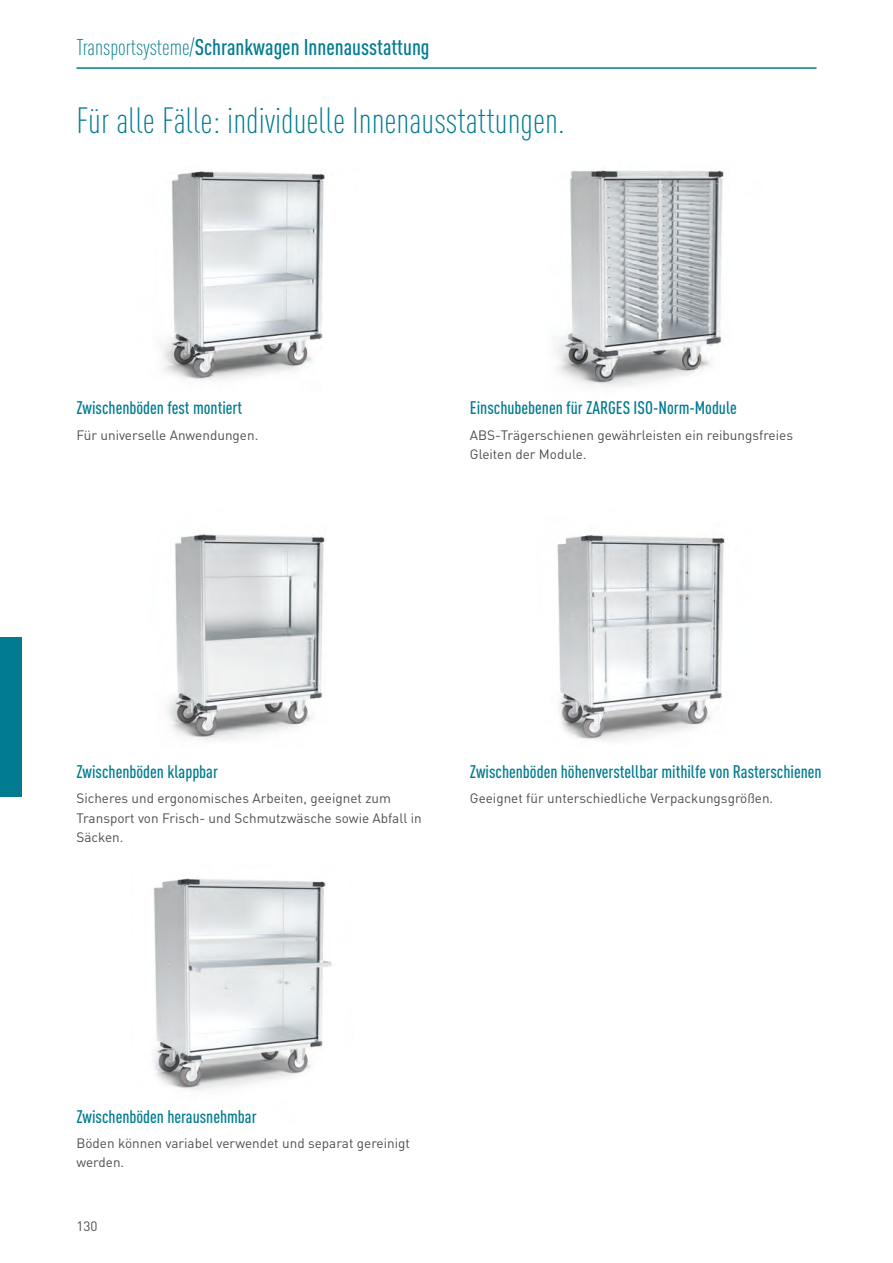
<style>
.page{position:relative;width:893px;height:1263px;background:#fff}
.page>*{position:absolute;margin:0;border:0;box-sizing:border-box;transform-origin:0 0}
.t1{font:300 condensed 36px "DIN Pro";color:#007b90}
.t2{font:500 condensed 22.5px "DIN Pro";color:#007b90}
.t3{font:500 condensed 18px "DIN Pro";color:#007b90}
.t4{font:13.5px/19.2px "DIN Pro";color:#4e4e4d}
.s1{font-weight:300}
</style>
<div class="page">
<hr style="left:76px;top:67px;width:740px;height:2px;background:#007b90">
<div style="left:0;top:637px;width:21px;height:159px;background:#007b90"></div>
<img style="left:153px;top:878px;width:179px;height:213px">
<img style="left:555px;top:170px;width:169px;height:217px">
<img style="left:161px;top:171px;width:164px;height:209px">
<img style="left:167px;top:534px;width:159px;height:207px">
<img style="left:557px;top:535px;width:168px;height:206px">
<h2 class="t2" style="left:76px;top:30px;width:355px"><span class="s1">Transportsysteme/</span>Schrankwagen Innenausstattung</h2>
<h1 class="t1" style="left:76px;top:95px;width:490px">Für alle Fälle: individuelle Innenausstattungen.</h1>
<h3 class="t3" style="left:76px;top:394px;width:167px">Zwischenböden fest montiert</h3>
<p class="t4" style="left:76px;top:424px;width:183px">Für universelle Anwendungen.</p>
<h3 class="t3" style="left:470px;top:394px;width:268px">Einschubebenen für ZARGES ISO-Norm-Module</h3>
<p class="t4" style="left:470px;top:424px;width:325px">ABS-Trägerschienen gewährleisten ein reibungsfreies<br>Gleiten der Module.</p>
<h3 class="t3" style="left:76px;top:758px;width:143px">Zwischenböden klappbar</h3>
<p class="t4" style="left:76px;top:788px;width:347px">Sicheres und ergonomisches Arbeiten, geeignet zum<br>Transport von Frisch- und Schmutzwäsche sowie Abfall in<br>Säcken.</p>
<h3 class="t3" style="left:470px;top:758px;width:353px">Zwischenböden höhenverstellbar mithilfe von Rasterschienen</h3>
<p class="t4" style="left:470px;top:788px;width:305px">Geeignet für unterschiedliche Verpackungsgrößen.</p>
<h3 class="t3" style="left:76px;top:1102px;width:182px">Zwischenböden herausnehmbar</h3>
<p class="t4" style="left:76px;top:1132px;width:335px">Böden können variabel verwendet und separat gereinigt werden.</p>
<p class="t4" style="left:76px;top:1215px;width:23px">130</p>
</div>
